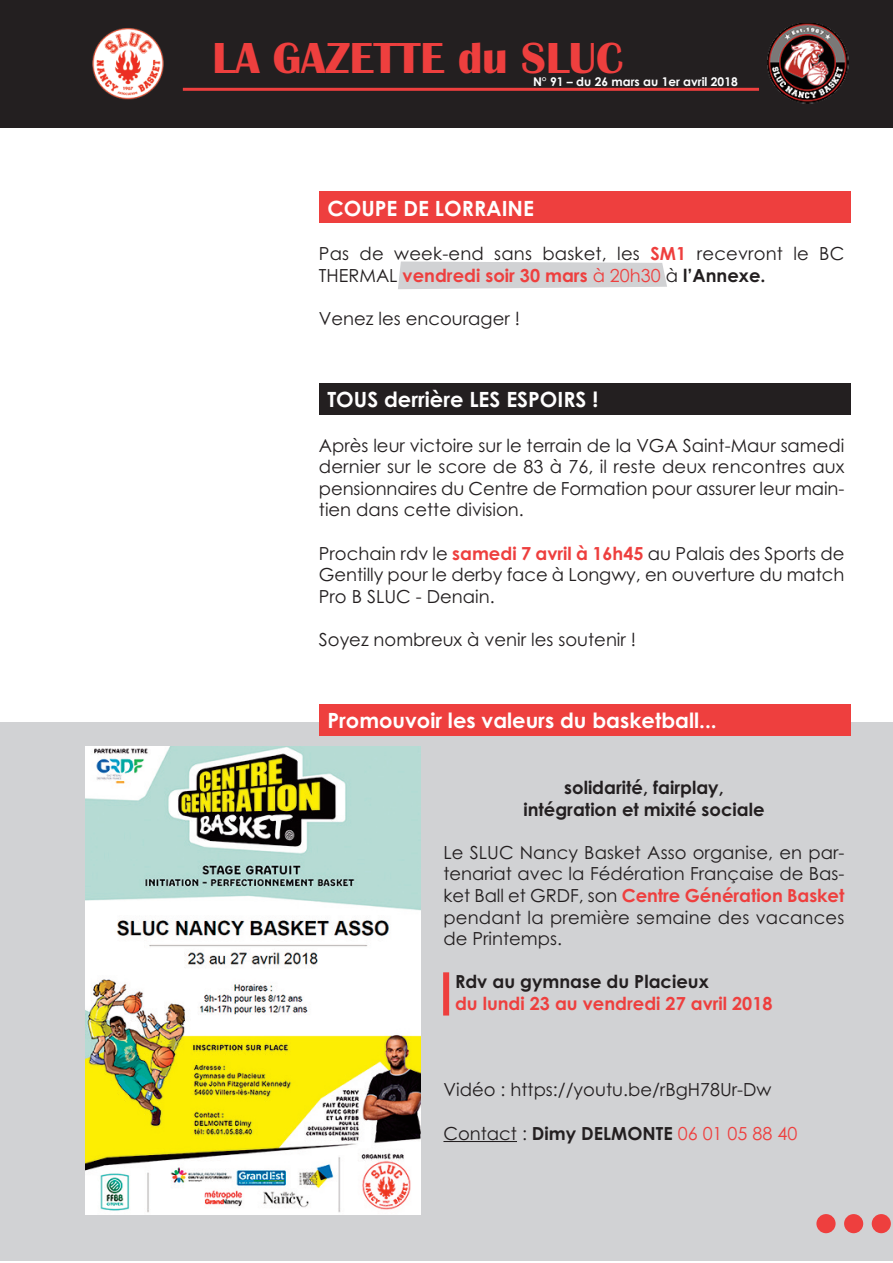
<style>
.page{position:relative;width:893px;height:1263px;background:#fff}
.page>*{position:absolute;margin:0;border:0;box-sizing:border-box;transform-origin:0 0}
.t1{font:700 45px "Britannic";color:#ee3f3e}
.t2{font:700 21px "Century Gothic";color:#fff}
.t3{font:18px/21.6px "Century Gothic";color:#231f20;text-align:justify}
.t4{font:700 18px/21.6px "Century Gothic";color:#231f20;text-align:center}
.t5{font:700 18px "Century Gothic";color:#ee3f3e}
.t6{font:700 12px "Century Gothic";color:#fff}
.s1{font-weight:700;color:#ee3f3e}
.s2{color:#ee3f3e}
.s3{font-weight:700}
.s4{font-weight:400}
.s5{font-weight:400;color:#ee3f3e}
</style>
<div class="page">
<div style="left:0;top:723px;width:893px;height:538px;background:#d1d2d4"></div>
<svg style="left:398px;top:261px;width:269px;height:28px;background:#d5d6d7"></svg>
<div style="left:319px;top:383px;width:531px;height:32px;background:#231f20"></div>
<div style="left:0;top:0;width:893px;height:128px;background:#231f20"></div>
<img style="left:768px;top:24px;width:80px;height:80px">
<hr style="left:183px;top:88px;width:576px;height:3px;background:#ee3f3e">
<div style="left:319px;top:191px;width:531px;height:32px;background:#ee3f3e"></div>
<div style="left:816px;top:1214px;width:20px;height:19px;background:#ee3f3e;border-radius:50%"></div>
<div style="left:844px;top:1214px;width:19px;height:19px;background:#ee3f3e;border-radius:50%"></div>
<div style="left:872px;top:1214px;width:19px;height:19px;background:#ee3f3e;border-radius:50%"></div>
<img style="left:92px;top:28px;width:72px;height:72px">
<div style="left:319px;top:703px;width:531px;height:32px;background:#ee3f3e"></div>
<hr style="left:443px;top:1141px;width:74px;height:1px;background:#231f20">
<img style="left:85px;top:746px;width:336px;height:468px">
<div style="left:443px;top:972px;width:6px;height:43px;background:#ee3f3e"></div>
<h1 class="t1" style="left:213px;top:31px;width:412px">LA GAZETTE du SLUC</h1>
<p class="t6" style="left:533px;top:74px;width:206px">N° 91 – du 26 mars au 1er avril 2018</p>
<p class="t2" style="left:327px;top:196px;width:208px">COUPE DE LORRAINE</p>
<p class="t3" style="left:319px;top:243px;width:527px">Pas de week-end sans basket, les <span class="s1">SM1</span> recevront le BC<br>THERMAL <span class="s1">vendredi soir 30 mars</span> <span class="s2">à 20h30</span> à <span class="s3">l’Annexe.</span></p>
<p class="t3" style="left:319px;top:308px;width:203px">Venez les encourager !</p>
<p class="t2" style="left:327px;top:387px;width:272px">TOUS derrière LES ESPOIRS !</p>
<p class="t3" style="left:319px;top:434px;width:527px">Après leur victoire sur le terrain de la VGA Saint-Maur samedi dernier sur le score de 83 à 76, il reste deux rencontres aux pensionnaires du Centre de Formation pour assurer leur main&shy;tien dans cette division.</p>
<p class="t3" style="left:319px;top:542px;width:527px">Prochain rdv le <span class="s1">samedi 7 avril à 16h45</span> au Palais des Sports de Gentilly pour le derby face à Longwy, en ouverture du match Pro B SLUC - Denain.</p>
<p class="t3" style="left:319px;top:629px;width:319px">Soyez nombreux à venir les soutenir !</p>
<p class="t2" style="left:327px;top:708px;width:391px">Promouvoir les valeurs du basketball...</p>
<p class="t4" style="left:523px;top:777px;width:243px">solidarité, fairplay, intégration et mixité sociale</p>
<p class="t3" style="left:443px;top:842px;width:402px">Le SLUC Nancy Basket Asso organise, en par&shy;tenariat avec la Fédération Française de Bas&shy;ket Ball et GRDF, son <span class="s1">Centre Génération Basket </span>pendant la première semaine des vacances de Printemps.</p>
<p class="t4" style="left:455px;top:971px;width:255px">Rdv au gymnase du Placieux</p>
<p class="t5" style="left:455px;top:993px;width:319px">du lundi 23 au vendredi 27 avril 2018</p>
<p class="t3" style="left:443px;top:1079px;width:330px">Vidéo : https://youtu.be/rBgH78Ur-Dw</p>
<p class="t4" style="left:443px;top:1122px;width:355px"><span class="s4">Contact :</span> Dimy DELMONTE <span class="s5">06 01 05 88 40</span></p>
</div>
